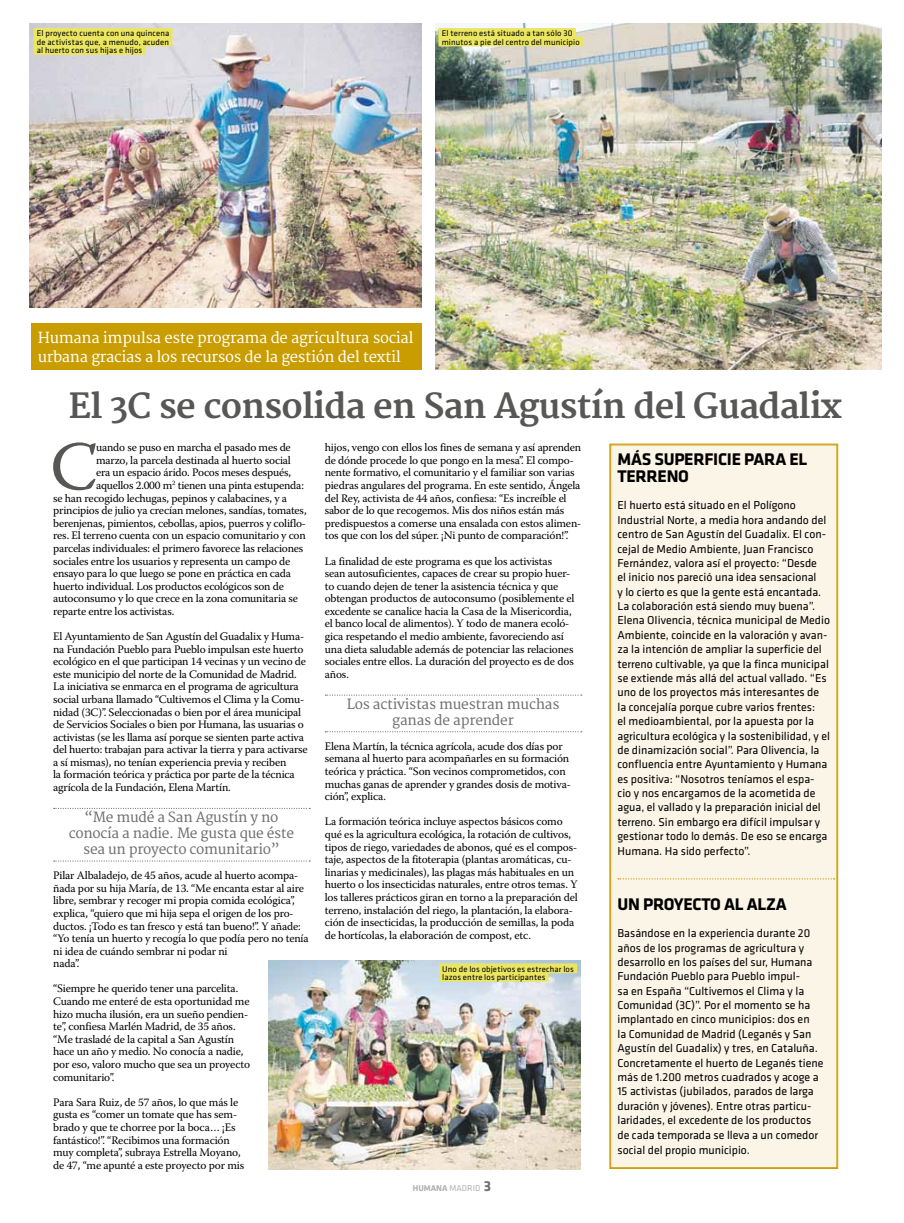
<style>
.page{position:relative;width:904px;height:1223px;background:#fff}
.page>*{position:absolute;margin:0;border:0;box-sizing:border-box;transform-origin:0 0}
.t1{font:68.75px "Warnock Pro";color:#575756}
.t2{font:700 33.75px "Merriweather";letter-spacing:-.02em;color:#575756}
.t3{font:700 17.5px/17.5px "Klavika";letter-spacing:-.015em;color:#000}
.t4{font:14.88px/18.2px "Merriweather";letter-spacing:-.02em;color:#fff}
.t5{font:13.75px/16px "Merriweather";letter-spacing:-.02em;color:#706f6f;text-align:center}
.t6{font:11.88px/14.4px "Klavika";color:#000}
.t7{font:11.38px/12.6px "Warnock Pro";letter-spacing:-.015em;color:#000}
.t8{font:700 8.75px "Klavika";color:#b3b2b2}
.t9{font:8.62px/8.6px "Klavika";letter-spacing:.015em;color:#000}
.s1{font-weight:400}
.s2{font-size:15px;color:#706f6f}
</style>
<div class="page">
<img style="left:435px;top:24px;width:446px;height:345px">
<img style="left:30px;top:24px;width:392px;height:283px">
<svg style="left:54px;top:807px;width:256px;height:2px"></svg>
<svg style="left:54px;top:860px;width:256px;height:1px"></svg>
<svg style="left:325px;top:694px;width:257px;height:1px"></svg>
<svg style="left:325px;top:731px;width:257px;height:1px"></svg>
<img style="left:268px;top:960px;width:312px;height:209px">
<div style="left:438px;top:28px;width:138px;height:10px;background:#ebe662"></div>
<div style="left:438px;top:37px;width:145px;height:9px;background:#ebe662"></div>
<div style="left:439px;top:963px;width:138px;height:10px;background:#ebe662"></div>
<div style="left:439px;top:972px;width:109px;height:9px;background:#ebe662"></div>
<div style="left:34px;top:28px;width:138px;height:10px;background:#ebe662"></div>
<div style="left:34px;top:37px;width:138px;height:9px;background:#ebe662"></div>
<div style="left:34px;top:45px;width:112px;height:10px;background:#ebe662"></div>
<div style="left:31px;top:323px;width:391px;height:46px;background:#c99c00"></div>
<div style="left:609px;top:444px;width:229px;height:724px;background:#fbf5e7"></div>
<div style="left:610px;top:444px;width:227px;height:723px;border:1px solid #c99c00"></div>
<p class="t9" style="left:37px;top:29px;width:134px;text-align:justify">El proyecto cuenta con una quincena de activistas que, a menudo, acuden al huerto con sus hijas e hijos</p>
<p class="t9" style="left:442px;top:29px;width:139px">El terreno está situado a tan sólo 30 minutos a pie del centro del municipio</p>
<h3 class="t4" style="left:38px;top:329px;width:377px">Humana impulsa este programa de agricultura social urbana gracias a los recursos de la gestión del textil</h3>
<h2 class="t2" style="left:69px;top:386px;width:774px">El 3C se consolida en San Agustín del Guadalix</h2>
<h3 class="t3" style="left:617px;top:449px;width:191px">MÁS SUPERFICIE PARA EL<br>TERRENO</h3>
<p class="t6" style="left:617px;top:498px;width:214px">El huerto está situado en el Polígono Industrial Norte, a media hora andando del centro de San Agustín del Guadalix. El con&shy;cejal de Medio Ambiente, Juan Francisco Fernández, valora así el proyecto: “Desde<br>el inicio nos pareció una idea sensacional<br>y lo cierto es que la gente está encantada.<br>La colaboración está siendo muy buena”.<br>Elena OIivencia, técnica municipal de Medio Ambiente, coincide en la valoración y avan&shy;za la intención de ampliar la superficie del terreno cultivable, ya que la finca municipal se extiende más allá del actual vallado. “Es uno de los proyectos más interesantes de la concejalía porque cubre varios frentes:<br>el medioambiental, por la apuesta por la agricultura ecológica y la sostenibilidad, y el de dinamización social”. Para Olivencia, la confluencia entre Ayuntamiento y Humana es positiva: “Nosotros teníamos el espa&shy;cio y nos encargamos de la acometida de agua, el vallado y la preparación inicial del terreno. Sin embargo era difícil impulsar y gestionar todo lo demás. De eso se encarga Humana. Ha sido perfecto”.</p>
<h1 class="t1" style="left:50px;top:425px;width:49px">C</h1>
<p class="t7" style="left:96px;top:441px;width:196px">uando se puso en marcha el pasado mes de</p>
<p class="t7" style="left:325px;top:441px;width:258px">hijos, vengo con ellos los fines de semana y así aprenden de dónde procede lo que pongo en la mesa”. El compo&shy;nente formativo, el comunitario y el familiar son varias piedras angulares del programa. En este sentido, Ángela del Rey, activista de 44 años, confiesa: “Es increíble el sabor de lo que recogemos. Mis dos niños están más predispuestos a comerse una ensalada con estos alimen&shy;tos que con los del súper. ¡Ni punto de comparación!”.</p>
<p class="t7" style="left:325px;top:554px;width:251px">La finalidad de este programa es que los activistas sean autosuficientes, capaces de crear su propio huer&shy;to cuando dejen de tener la asistencia técnica y que obtengan productos de autoconsumo (posiblemente el excedente se canalice hacia la Casa de la Misericordia, el banco local de alimentos). Y todo de manera ecoló&shy;gica respetando el medio ambiente, favoreciendo así una dieta saludable además de potenciar las relaciones sociales entre ellos. La duración del proyecto es de dos años.</p>
<p class="t5" style="left:347px;top:696px;width:214px">Los activistas muestran muchas ganas de aprender</p>
<p class="t7" style="left:325px;top:739px;width:248px">Elena Martín, la técnica agrícola, acude dos días por semana al huerto para acompañarles en su formación teórica y práctica. “Son vecinos comprometidos, con muchas ganas de aprender y grandes dosis de motiva&shy;ción”, explica.</p>
<p class="t7" style="left:325px;top:815px;width:254px">La formación teórica incluye aspectos básicos como qué es la agricultura ecológica, la rotación de cultivos, tipos de riego, variedades de abonos, qué es el compos&shy;taje, aspectos de la fitoterapia (plantas aromáticas, cu&shy;linarias y medicinales), las plagas más habituales en un huerto o los insecticidas naturales, entre otros temas. Y los talleres prácticos giran en torno a la preparación del terreno, instalación del riego, la plantación, la elabora&shy;ción de insecticidas, la producción de semillas, la poda de hortícolas, la elaboración de compost, etc.</p>
<p class="t7" style="left:96px;top:453px;width:196px">marzo, la parcela destinada al huerto social</p>
<p class="t7" style="left:96px;top:466px;width:196px">era un espacio árido. Pocos meses después,</p>
<p class="t7" style="left:96px;top:479px;width:209px">aquellos 2.000 m<sup>2</sup> tienen una pinta estupenda:</p>
<p class="t7" style="left:53px;top:491px;width:235px">se han recogido lechugas, pepinos y calabacines, y a</p>
<p class="t7" style="left:53px;top:504px;width:255px">principios de julio ya crecían melones, sandías, tomates,</p>
<p class="t7" style="left:53px;top:516px;width:254px">berenjenas, pimientos, cebollas, apios, puerros y coliflo-</p>
<p class="t7" style="left:53px;top:529px;width:254px">res. El terreno cuenta con un espacio comunitario y con</p>
<p class="t7" style="left:53px;top:541px;width:252px">parcelas individuales: el primero favorece las relaciones</p>
<p class="t7" style="left:53px;top:554px;width:239px">sociales entre los usuarios y representa un campo de</p>
<p class="t7" style="left:53px;top:567px;width:239px">ensayo para lo que luego se pone en práctica en cada</p>
<p class="t7" style="left:53px;top:579px;width:232px">huerto individual. Los productos ecológicos son de</p>
<p class="t7" style="left:53px;top:592px;width:246px">autoconsumo y lo que crece en la zona comunitaria se</p>
<p class="t7" style="left:53px;top:604px;width:123px">reparte entre los activistas.</p>
<p class="t7" style="left:53px;top:630px;width:256px">El Ayuntamiento de San Agustín del Guadalix y Huma&shy;na Fundación Pueblo para Pueblo impulsan este huerto ecológico en el que participan 14 vecinas y un vecino de este municipio del norte de la Comunidad de Madrid.<br>La iniciativa se enmarca en el programa de agricultura social urbana llamado “Cultivemos el Clima y la Comu&shy;nidad (3C)”. Seleccionadas o bien por el área municipal de Servicios Sociales o bien por Humana, las usuarias o activistas (se les llama así porque se sienten parte activa del huerto: trabajan para activar la tierra y para activarse a sí mismas), no tenían experiencia previa y reciben<br>la formación teórica y práctica por parte de la técnica agrícola de la Fundación, Elena Martín.</p>
<p class="t5" style="left:69px;top:809px;width:227px">“Me mudé a San Agustín y no conocía a nadie. Me gusta que éste sea un proyecto comunitario”</p>
<p class="t7" style="left:53px;top:869px;width:257px">Pilar Albaladejo, de 45 años, acude al huerto acompa&shy;ñada por su hija María, de 13. “Me encanta estar al aire libre, sembrar y recoger mi propia comida ecológica”, explica, “quiero que mi hija sepa el origen de los pro&shy;ductos. ¡Todo es tan fresco y está tan bueno!”. Y añade: “Yo tenía un huerto y recogía lo que podía pero no tenía ni idea de cuándo sembrar ni podar ni<br>nada”.</p>
<p class="t7" style="left:53px;top:982px;width:198px">“Siempre he querido tener una parcelita.<br>Cuando me enteré de esta oportunidad me hizo mucha ilusión, era un sueño pendien&shy;te”, confiesa Marlén Madrid, de 35 años. “Me trasladé de la capital a San Agustín hace un año y medio. No conocía a nadie, por eso, valoro mucho que sea un proyecto comunitario”.</p>
<p class="t7" style="left:53px;top:1095px;width:192px">Para Sara Ruiz, de 57 años, lo que más le gusta es “comer un tomate que has sem&shy;brado y que te chorree por la boca… ¡Es fantástico!”. “Recibimos una formación muy completa”, subraya Estrella Moyano, de 47, “me apunté a este proyecto por mis</p>
<h3 class="t3" style="left:617px;top:894px;width:171px">UN PROYECTO AL ALZA</h3>
<p class="t6" style="left:617px;top:925px;width:208px">Basándose en la experiencia durante 20 años de los programas de agricultura y desarrollo en los países del sur, Humana Fundación Pueblo para Pueblo impul-<br>sa en España “Cultivemos el Clima y la Comunidad (3C)”. Por el momento se ha implantado en cinco municipios: dos en<br>la Comunidad de Madrid (Leganés y San Agustín del Guadalix) y tres, en Cataluña.<br>Concretamente el huerto de Leganés tiene más de 1.200 metros cuadrados y acoge a 15 activistas (jubilados, parados de larga duración y jóvenes). Entre otras particu&shy;laridades, el excedente de los productos de cada temporada se lleva a un comedor social del propio municipio.</p>
<p class="t9" style="left:442px;top:964px;width:133px">Uno de los objetivos es estrechar los lazos entre los participantes</p>
<p class="t8" style="left:413px;top:1181px;width:80px">HUMANA <span class="s1">MADRID</span> <span class="s2">3</span></p>
</div>
